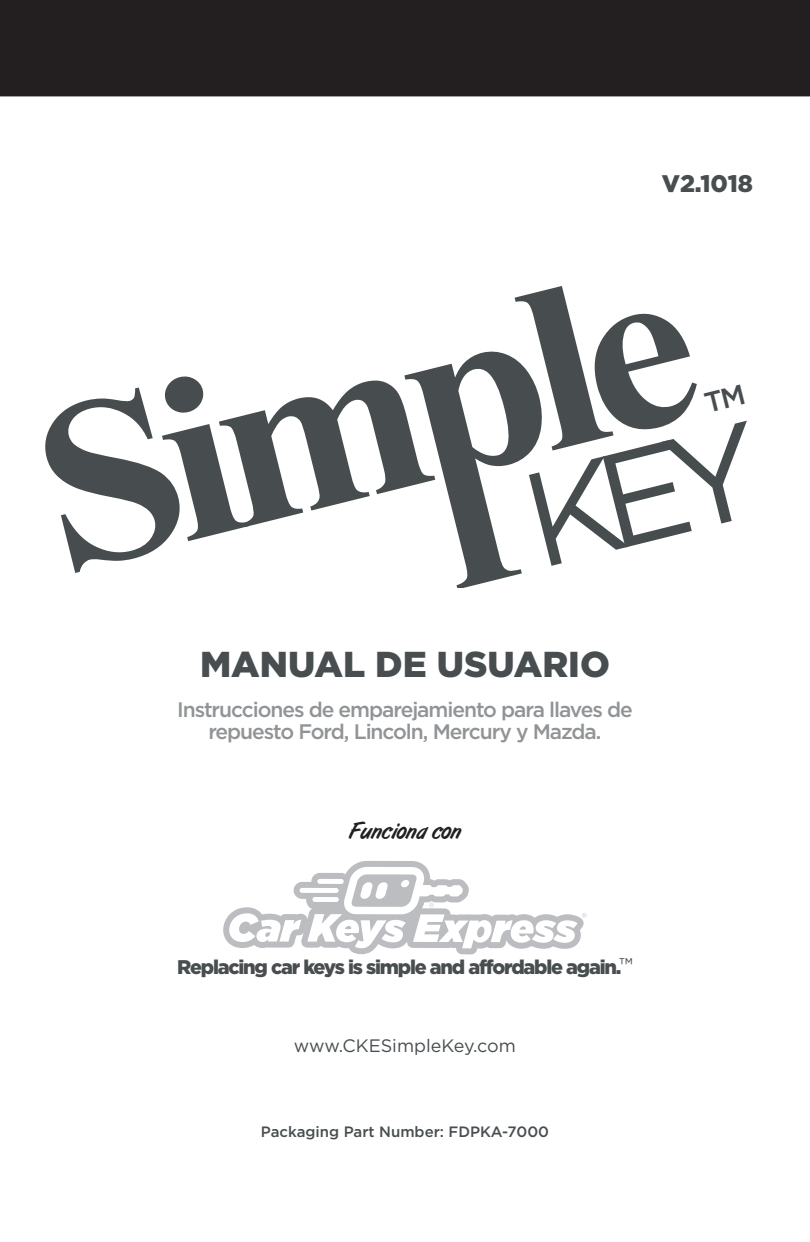
<style>
.page{position:relative;width:810px;height:1242px;background:#fff}
.page>*{position:absolute;margin:0;border:0;box-sizing:border-box;transform-origin:0 0}
.t1{font:900 36px "Gotham";color:#484d50}
.t2{font:900 24px "Gotham";color:#484d50}
.t3{font:23.1px "Art Brush";color:#231f20}
.Black_Box_Note_Cente{font:500 21px/22.2px "Gotham";letter-spacing:-.05em;color:#919496;text-align:center}
.t4{font:900 19.8px "Gotham";letter-spacing:-.06em;color:#484d50}
.t5{font:18px "Gotham";color:#484d50}
.t6{font:500 15px "Gotham";color:#484d50}
.s1{font-weight:400}
</style>
<div class="page">
<svg style="left:223px;top:861px;width:364px;height:93px"></svg>
<div style="left:0;top:0;width:810px;height:96px;background:#231f20"></div>
<svg style="left:45px;top:286px;width:652px;height:302px"></svg>
<p class="t2" style="left:662px;top:169px;width:93px">V2.1018</p>
<p class="t1" style="left:200px;top:643px;width:411px">MANUAL DE USUARIO</p>
<p class="Black_Box_Note_Cente" style="left:177px;top:698px;width:457px">Instrucciones de emparejamiento para llaves de repuesto Ford, Lincoln, Mercury y Mazda.</p>
<p class="t3" style="left:349px;top:818px;width:114px">Funciona con</p>
<p class="t4" style="left:177px;top:956px;width:457px">Replacing car keys is simple and affordable again.<span class="s1">™</span></p>
<p class="t5" style="left:294px;top:1035px;width:224px">www.CKESimpleKey.com</p>
<p class="t6" style="left:261px;top:1123px;width:290px">Packaging Part Number: FDPKA-7000</p>
</div>
